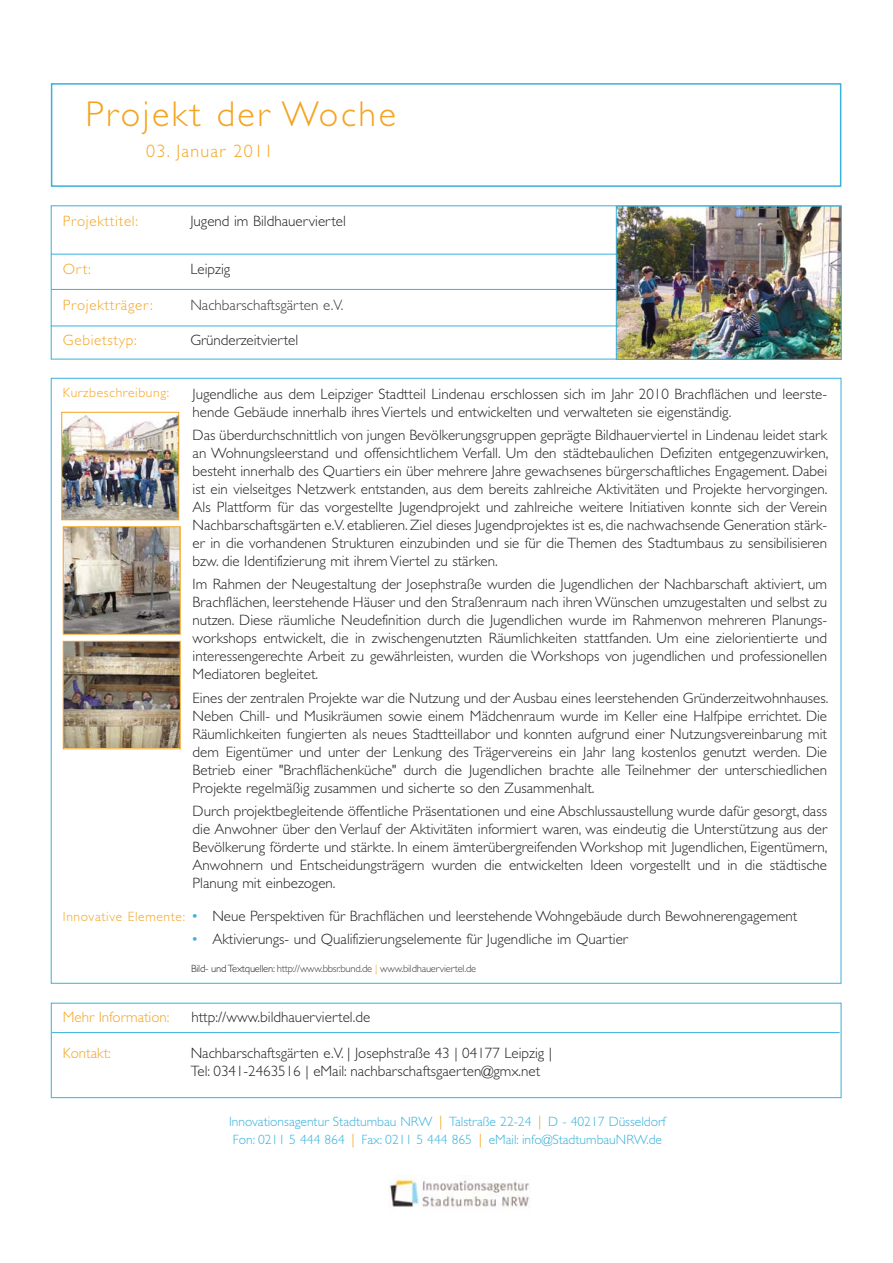
<style>
.page{position:relative;width:893px;height:1263px;background:#fff}
.page>*{position:absolute;margin:0;border:0;box-sizing:border-box;transform-origin:0 0}
.t1{font:300 36px "Gill Sans";letter-spacing:.07em;color:#f4a41f}
.t2{font:300 18px "Gill Sans";letter-spacing:.07em;color:#f4a41f}
.t3{font:300 15px/18px "Gill Sans";color:#231f20;text-align:justify}
.t4{font:300 15px "Gill Sans";letter-spacing:.05em;color:#f4a41f}
.t5{font:300 15px "Gill Sans";color:#3d3938}
.t6{font:300 15px "Gill Sans";color:#f4a41f}
.t7{font:300 13.5px/18px "Gill Sans";color:#38b1dd}
.t8{font:300 13.5px "Gill Sans";letter-spacing:.05em;color:#f4a41f}
.t9{font:300 10.5px "Gill Sans";letter-spacing:-.02em;color:#3d3938}
.s1{color:#38b1dd}
.s2{color:#231f20}
.s3{color:#f4a41f}
.s4{font-size:15px;color:#f4a41f}
</style>
<div class="page">
<div style="left:51px;top:83px;width:790px;height:104px;border:2px solid #38b1dd"></div>
<div style="left:51px;top:205px;width:790px;height:154px;border:1px solid #38b1dd"></div>
<hr style="left:51px;top:289px;width:790px;height:1px;background:#38b1dd">
<hr style="left:51px;top:254px;width:790px;height:1px;background:#38b1dd">
<hr style="left:51px;top:326px;width:789px;height:1px;background:#38b1dd">
<div style="left:51px;top:1003px;width:790px;height:95px;border:1px solid #38b1dd"></div>
<hr style="left:52px;top:1032px;width:787px;height:1px;background:#38b1dd">
<img style="left:388px;top:1175px;width:142px;height:33px">
<img style="left:618px;top:208px;width:221px;height:150px">
<div style="left:616px;top:206px;width:225px;height:154px;border:1px solid #38b1dd"></div>
<img style="left:63px;top:416px;width:114px;height:102px">
<div style="left:61px;top:412px;width:118px;height:108px;border:1px solid #f4a41f"></div>
<img style="left:65px;top:528px;width:114px;height:105px">
<div style="left:63px;top:526px;width:118px;height:109px;border:1px solid #f4a41f"></div>
<img style="left:65px;top:643px;width:114px;height:104px">
<div style="left:63px;top:641px;width:118px;height:108px;border:1px solid #f4a41f"></div>
<h1 class="t1" style="left:85px;top:102px;width:312px">Projekt der Woche</h1>
<p class="t2" style="left:146px;top:145px;width:128px">03. Januar 2011</p>
<p class="t4" style="left:63px;top:216px;width:77px">Projekttitel:</p>
<p class="t3" style="left:190px;top:213px;width:157px">Jugend im Bildhauerviertel</p>
<p class="t4" style="left:63px;top:264px;width:29px">Ort:</p>
<p class="t3" style="left:190px;top:262px;width:41px">Leipzig</p>
<p class="t4" style="left:63px;top:299px;width:91px">Projektträger:</p>
<p class="t5" style="left:190px;top:299px;width:154px">Nachbarschaftsgärten e.V.</p>
<p class="t4" style="left:63px;top:334px;width:76px">Gebietstyp:</p>
<p class="t3" style="left:190px;top:332px;width:109px">Gründerzeitviertel</p>
<p class="t8" style="left:63px;top:388px;width:108px">Kurzbeschreibung:</p>
<p class="t3" style="left:193px;top:386px;width:636px">Jugendliche aus dem Leipziger Stadtteil Lindenau erschlossen sich im Jahr 2010 Brachflächen und leerste&shy;hende Gebäude innerhalb ihres Viertels und entwickelten und verwalteten sie eigenständig.</p>
<p class="t3" style="left:193px;top:428px;width:637px">Das überdurchschnittlich von jungen Bevölkerungsgruppen geprägte Bildhauerviertel in Lindenau leidet stark an Wohnungsleerstand und offensichtlichem Verfall. Um den städtebaulichen Defiziten entgegenzuwirken, besteht innerhalb des Quartiers ein über mehrere Jahre gewachsenes bürgerschaftliches Engagement. Dabei ist ein vielseitges Netzwerk entstanden, aus dem bereits zahlreiche Aktivitäten und Projekte hervorgingen.<br>Als Plattform für das vorgestellte Jugendprojekt und zahlreiche weitere Initiativen konnte sich der Verein Nachbarschaftsgärten e.V. etablieren. Ziel dieses Jugendprojektes ist es, die nachwachsende Generation stärk&shy;er in die vorhandenen Strukturen einzubinden und sie für die Themen des Stadtumbaus zu sensibilisieren bzw. die Identifizierung mit ihrem Viertel zu stärken.</p>
<p class="t3" style="left:193px;top:577px;width:636px">Im Rahmen der Neugestaltung der Josephstraße wurden die Jugendlichen der Nachbarschaft aktiviert, um Brachflächen, leerstehende Häuser und den Straßenraum nach ihren Wünschen umzugestalten und selbst zu nutzen. Diese räumliche Neudefinition durch die Jugendlichen wurde im Rahmenvon mehreren Planungs&shy;workshops entwickelt, die in zwischengenutzten Räumlichkeiten stattfanden. Um eine zielorientierte und interessengerechte Arbeit zu gewährleisten, wurden die Workshops von jugendlichen und professionellen Mediatoren begleitet.</p>
<p class="t3" style="left:193px;top:691px;width:637px">Eines der zentralen Projekte war die Nutzung und der Ausbau eines leerstehenden Gründerzeitwohnhauses.<br>Neben Chill- und Musikräumen sowie einem Mädchenraum wurde im Keller eine Halfpipe errichtet. Die Räumlichkeiten fungierten als neues Stadtteillabor und konnten aufgrund einer Nutzungsvereinbarung mit dem Eigentümer und unter der Lenkung des Trägervereins ein Jahr lang kostenlos genutzt werden. Die Betrieb einer "Brachflächenküche" durch die Jugendlichen brachte alle Teilnehmer der unterschiedlichen Projekte regelmäßig zusammen und sicherte so den Zusammenhalt.</p>
<p class="t3" style="left:193px;top:804px;width:636px">Durch projektbegleitende öffentliche Präsentationen und eine Abschlussaustellung wurde dafür gesorgt, dass die Anwohner über den Verlauf der Aktivitäten informiert waren, was eindeutig die Unterstützung aus der Bevölkerung förderte und stärkte. In einem ämterübergreifenden Workshop mit Jugendlichen, Eigentümern, Anwohnern und Entscheidungsträgern wurden die entwickelten Ideen vorgestellt und in die städtische Planung mit einbezogen.</p>
<p class="t3" style="left:191px;top:908px;width:607px"><span class="s1">•</span> Neue Perspektiven für Brachflächen und leerstehende Wohngebäude durch Bewohnerengagement</p>
<p class="t3" style="left:191px;top:932px;width:438px"><span class="s1">•</span> Aktivierungs- und Qualifizierungselemente für Jugendliche im Quartier</p>
<p class="t9" style="left:191px;top:965px;width:286px"><span class="s2">Bild- und Textquellen:</span> http://www.bbsr.bund.de <span class="s3">|</span> www.bildhauerviertel.de</p>
<p class="t8" style="left:63px;top:912px;width:124px">Innovative Elemente:</p>
<p class="t6" style="left:63px;top:1012px;width:108px">Mehr Information:</p>
<p class="t3" style="left:191px;top:1010px;width:180px">http://www.bildhauerviertel.de</p>
<p class="t6" style="left:63px;top:1048px;width:49px">Kontakt:</p>
<p class="t3" style="left:191px;top:1046px;width:363px">Nachbarschaftsgärten e.V. | Josephstraße 43 | 04177 Leipzig |<br>Tel: 0341-2463516 | eMail: nachbarschaftsgaerten@gmx.net</p>
<p class="t7" style="left:229px;top:1114px;width:438px">Innovationsagentur Stadtumbau NRW <span class="s4">|</span> Talstraße 22-24 <span class="s4">|</span> D - 40217 Düsseldorf<br>Fon: 0211 5 444 864 <span class="s4">|</span> Fax: 0211 5 444 865 <span class="s4">|</span> eMail: info@StadtumbauNRW.de</p>
</div>
